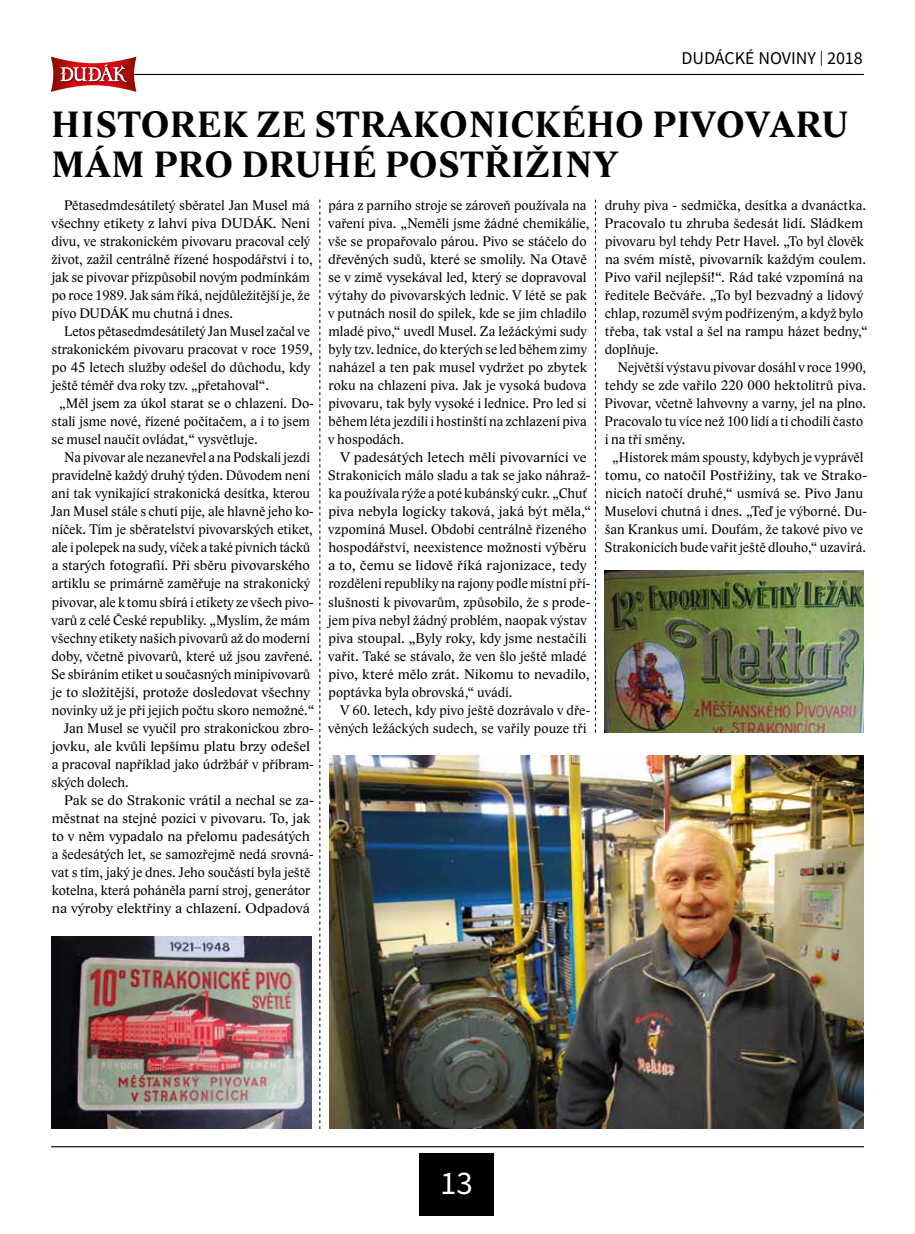
<style>
.page{position:relative;width:915px;height:1234px;background:#fff}
.page>*{position:absolute;margin:0;border:0;box-sizing:border-box;transform-origin:0 0}
.t1{font:700 37.5px/40.5px "Lido STF";letter-spacing:.015em;color:#000}
.t2{font:33px "Source Sans Pro";color:#fff}
.t3{font:18px "Source Sans Pro";color:#000}
.t4{font:14.25px/18px "Lido STF";color:#000}
.t5{font:14.25px/18px "Lido STF";color:#000;scale:1.07 1}
.t6{font:14.25px "Lido STF";color:#000;scale:1.05 1}
.t7{font:14.25px "Lido STF";color:#000;scale:1.08 1}
.t8{font:14.25px "Lido STF";color:#000;scale:1.06 1}
.t9{font:14.25px "Lido STF";color:#000;scale:1.04 1}
.s1{font-size:15px}
</style>
<div class="page">
<hr style="left:51px;top:1145px;width:812px;height:1px;background:#000">
<div style="left:418px;top:1152px;width:75px;height:62px;background:#000"></div>
<hr style="left:68px;top:74px;width:795px;height:1px;background:#000">
<svg style="left:51px;top:57px;width:85px;height:35px"></svg>
<img style="left:51px;top:936px;width:260px;height:192px">
<img style="left:329px;top:755px;width:534px;height:373px">
<svg style="left:595px;top:199px;width:1px;height:533px"></svg>
<svg style="left:319px;top:199px;width:1px;height:929px"></svg>
<img style="left:604px;top:570px;width:259px;height:162px">
<p class="t3" style="left:681px;top:47px;width:183px">DUDÁCKÉ NOVINY <span class="s1">|</span> 2018</p>
<h1 class="t1" style="left:51px;top:104px;width:798px">HISTOREK ZE STRAKONICKÉHO PIVOVARU<br>MÁM PRO DRUHÉ POSTŘIŽINY</h1>
<p class="t4" style="left:51px;top:196px;width:263px;text-indent:13px">Pětasedmdesátiletý sběratel Jan Musel má všechny etikety z lahví piva DUDÁK. Není divu, ve strakonickém pivovaru pracoval celý život, zažil centrálně řízené hospodářství i to, jak se pivovar přizpůsobil novým podmínkám po roce 1989. Jak sám říká, nejdůležitější je, že pivo DUDÁK mu chutná i dnes.</p>
<p class="t4" style="left:64px;top:322px;width:247px">Letos pětasedmdesátiletý Jan Musel začal ve</p>
<p class="t4" style="left:52px;top:340px;width:263px">strakonickém pivovaru pracovat v roce 1959,</p>
<p class="t4" style="left:52px;top:358px;width:260px">po 45 letech služby odešel do důchodu, kdy</p>
<p class="t4" style="left:52px;top:376px;width:219px">ještě téměř dva roky tzv. „přetahoval“.</p>
<p class="t4" style="left:59px;top:394px;width:256px">„Měl jsem za úkol starat se o chlazení. Do-</p>
<p class="t4" style="left:52px;top:412px;width:260px">stali jsme nové, řízené počítačem, a i to jsem</p>
<p class="t4" style="left:52px;top:430px;width:207px">se musel naučit ovládat,“ vysvětluje.</p>
<p class="t4" style="left:64px;top:448px;width:247px">Na pivovar ale nezanevřel a na Podskalí jezdí</p>
<p class="t4" style="left:52px;top:466px;width:259px">pravidelně každý druhý týden. Důvodem není</p>
<p class="t4" style="left:52px;top:484px;width:260px">ani tak vynikající strakonická desítka, kterou</p>
<p class="t4" style="left:51px;top:502px;width:264px">Jan Musel stále s chutí pije, ale hlavně jeho ko-</p>
<p class="t4" style="left:52px;top:520px;width:263px">níček. Tím je sběratelství pivovarských etiket,</p>
<p class="t4" style="left:52px;top:538px;width:260px">ale i polepek na sudy, víček a také pivních tácků</p>
<p class="t4" style="left:52px;top:556px;width:259px">a starých fotografií. Při sběru pivovarského</p>
<p class="t4" style="left:52px;top:574px;width:260px">artiklu se primárně zaměřuje na strakonický</p>
<p class="t4" style="left:52px;top:592px;width:263px">pivovar, ale k tomu sbírá i etikety ze všech pivo-</p>
<p class="t4" style="left:52px;top:610px;width:260px">varů z celé České republiky. „Myslím, že mám</p>
<p class="t4" style="left:52px;top:628px;width:260px">všechny etikety našich pivovarů až do moderní</p>
<p class="t4" style="left:51px;top:646px;width:263px">doby, včetně pivovarů, které už jsou zavřené.</p>
<p class="t4" style="left:51px;top:664px;width:260px">Se sbíráním etiket u současných minipivovarů</p>
<p class="t6" style="left:52px;top:683px;width:247px">je to složitější, protože dosledovat všechny</p>
<p class="t4" style="left:52px;top:700px;width:264px">novinky už je při jejich počtu skoro nemožné.“</p>
<p class="t4" style="left:64px;top:718px;width:251px">Jan Musel se vyučil pro strakonickou zbro-</p>
<p class="t7" style="left:52px;top:737px;width:240px">jovku, ale kvůli lepšímu platu brzy odešel</p>
<p class="t4" style="left:52px;top:754px;width:263px">a pracoval například jako údržbář v příbram-</p>
<p class="t4" style="left:52px;top:772px;width:79px">ských dolech.</p>
<p class="t6" style="left:64px;top:791px;width:239px">Pak se do Strakonic vrátil a nechal se za-</p>
<p class="t4" style="left:52px;top:808px;width:260px">městnat na stejné pozici v pivovaru. To, jak</p>
<p class="t8" style="left:52px;top:827px;width:245px">to v něm vypadalo na přelomu padesátých</p>
<p class="t4" style="left:52px;top:844px;width:263px">a šedesátých let, se samozřejmě nedá srovná-</p>
<p class="t4" style="left:52px;top:862px;width:260px">vat s tím, jaký je dnes. Jeho součástí byla ještě</p>
<p class="t4" style="left:52px;top:880px;width:260px">kotelna, která poháněla parní stroj, generátor</p>
<p class="t7" style="left:52px;top:899px;width:240px">na výroby elektřiny a chlazení. Odpadová</p>
<p class="t4" style="left:328px;top:196px;width:263px">pára z parního stroje se zároveň používala na vaření piva. „Neměli jsme žádné chemikálie, vše se propařovalo párou. Pivo se stáčelo do dřevěných sudů, které se smolily. Na Otavě se v zimě vysekával led, který se dopravoval výtahy do pivovarských lednic. V létě se pak v putnách nosil do spilek, kde se jím chladilo mladé pivo,“ uvedl Musel. Za ležáckými sudy byly tzv. lednice, do kterých se led během zimy naházel a ten pak musel vydržet po zbytek roku na chlazení piva. Jak je vysoká budova pivovaru, tak byly vysoké i lednice. Pro led si během léta jezdili i hostinští na zchlazení piva v hospodách.</p>
<p class="t5" style="left:328px;top:448px;width:247px;text-indent:12px">V padesátých letech měli pivovarníci ve Strakonicích málo sladu a tak se jako náhraž&shy;ka používala rýže a poté kubánský cukr. „Chuť piva nebyla logicky taková, jaká být měla,“ vzpomíná Musel. Období centrálně řízeného hospodářství, neexistence možnosti výběru a to, čemu se lidově říká rajonizace, tedy rozdělení republiky na rajony podle místní pří&shy;slušnosti k pivovarům, způsobilo, že s prode&shy;jem piva nebyl žádný problém, naopak výstav piva stoupal. „Byly roky, kdy jsme nestačili vařit. Také se stávalo, že ven šlo ještě mladé pivo, které mělo zrát. Nikomu to nevadilo, poptávka byla obrovská,“ uvádí.</p>
<p class="t4" style="left:328px;top:700px;width:263px;text-align:right">V 60. letech, kdy pivo ještě dozrávalo v dře&shy;věných ležáckých sudech, se vařily pouze tři</p>
<p class="t4" style="left:604px;top:196px;width:264px">druhy piva - sedmička, desítka a dvanáctka.<br>Pracovalo tu zhruba šedesát lidí. Sládkem pivovaru byl tehdy Petr Havel. „To byl člověk na svém místě, pivovarník každým coulem.<br>Pivo vařil nejlepší!“. Rád také vzpomíná na ředitele Bečváře. „To byl bezvadný a lidový chlap, rozuměl svým podřízeným, a když bylo třeba, tak vstal a šel na rampu házet bedny,“ doplňuje.</p>
<p class="t4" style="left:617px;top:358px;width:250px">Největší výstavu pivovar dosáhl v roce 1990,</p>
<p class="t4" style="left:604px;top:376px;width:263px">tehdy se zde vařilo 220 000 hektolitrů piva.</p>
<p class="t4" style="left:604px;top:394px;width:263px">Pivovar, včetně lahvovny a varny, jel na plno.</p>
<p class="t4" style="left:604px;top:412px;width:260px">Pracovalo tu více než 100 lidí a ti chodili často</p>
<p class="t4" style="left:604px;top:430px;width:82px">i na tři směny.</p>
<p class="t4" style="left:612px;top:448px;width:252px">„Historek mám spousty, kdybych je vyprávěl</p>
<p class="t8" style="left:604px;top:467px;width:249px">tomu, co natočil Postřižiny, tak ve Strako-</p>
<p class="t9" style="left:605px;top:485px;width:249px">nicích natočí druhé,“ usmívá se. Pivo Janu</p>
<p class="t4" style="left:604px;top:502px;width:264px">Muselovi chutná i dnes. „Teď je výborné. Du-</p>
<p class="t4" style="left:604px;top:520px;width:260px">šan Krankus umí. Doufám, že takové pivo ve</p>
<p class="t4" style="left:604px;top:538px;width:263px">Strakonicích bude vařit ještě dlouho,“ uzavírá.</p>
<h2 class="t2" style="left:440px;top:1161px;width:34px">13</h2>
</div>
